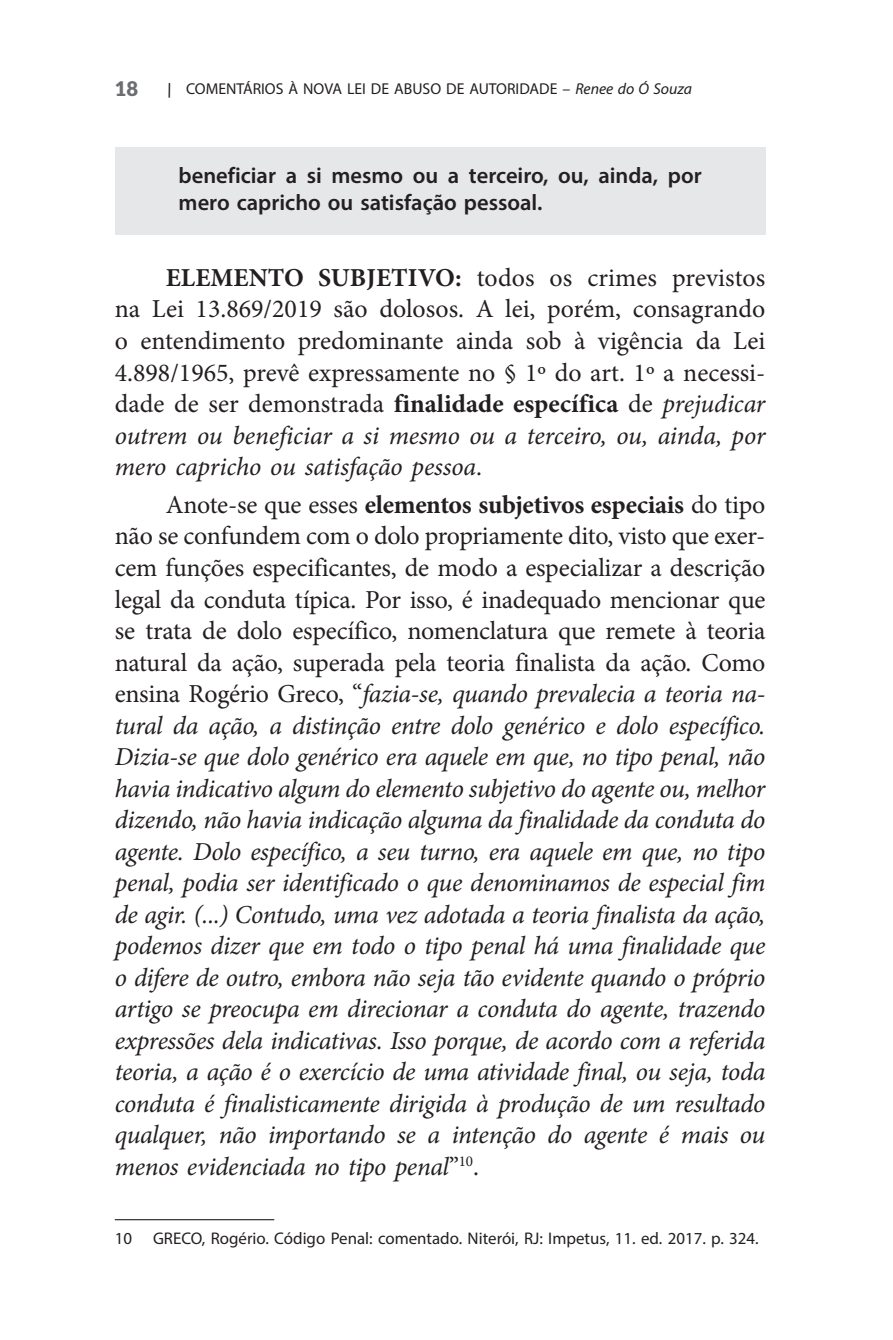
<style>
.page{position:relative;width:893px;height:1340px;background:#fff}
.page>*{position:absolute;margin:0;border:0;box-sizing:border-box;transform-origin:0 0}
.texto{font:italic 25.88px/31.5px "Minion Pro";letter-spacing:-.015em;color:#231f20;text-align:justify}
.texto-2{font:25.88px/31.5px "Minion Pro";color:#231f20;text-align:justify}
.legis{font:600 22.5px/27px "Myriad Pro";color:#231f20}
.t1{font:900 20.25px "Lato";color:#6c6d70}
.nota{font:16.88px "Myriad Pro";color:#231f20}
.t2{font:15.75px "Myriad Pro";color:#231f20}
.s1{font-weight:600;font-size:14.62px}
.s2{font-style:italic}
.s3{font-weight:700}
.s4{font-style:normal}
.s5{font-weight:700;font-style:normal}
</style>
<div class="page">
<div style="left:115px;top:147px;width:650px;height:87px;background:#e6e7e9"></div>
<hr style="left:115px;top:1219px;width:159px;height:1px;background:#231f20">
<p class="t1" style="left:115px;top:73px;width:25px">18</p>
<p class="t2" style="left:168px;top:79px;width:526px"><span class="s1">|</span> COMENTÁRIOS À NOVA LEI DE ABUSO DE AUTORIDADE – <span class="s2">Renee do Ó Souza</span></p>
<p class="legis" style="left:179px;top:161px;width:525px">beneficiar a si mesmo ou a terceiro, ou, ainda, por mero capricho ou satisfação pessoal.</p>
<p class="texto-2" style="left:115px;top:262px;width:652px;text-indent:51px"><span class="s3">ELEMENTO SUBJETIVO:</span> todos os crimes previstos na Lei 13.869/2019 são dolosos. A lei, porém, consagrando o entendimento predominante ainda sob à vigência da Lei 4.898/1965, prevê expressamente no § 1º do art. 1º a necessi&shy;dade de ser demonstrada <span class="s3">finalidade específica</span> de <span class="s2">prejudicar outrem ou beneficiar a si mesmo ou a terceiro, ou, ainda, por mero capricho ou satisfação pessoa</span>.</p>
<p class="texto" style="left:115px;top:489px;width:652px;text-indent:51px"><span class="s4">Anote-se que esses</span> <span class="s5">elementos subjetivos especiais</span> <span class="s4">do tipo não se confundem com o dolo propriamente dito, visto que exer&shy;cem funções especificantes, de modo a especializar a descrição legal da conduta típica. Por isso, é inadequado mencionar que se trata de dolo específico, nomenclatura que remete à teoria natural da ação, superada pela teoria finalista da ação. Como ensina Rogério Greco, “</span>fazia-se, quando prevalecia a teoria na&shy;tural da ação, a distinção entre dolo genérico e dolo específico.<br>Dizia-se que dolo genérico era aquele em que, no tipo penal, não havia indicativo algum do elemento subjetivo do agente ou, melhor dizendo, não havia indicação alguma da finalidade da conduta do agente. Dolo específico, a seu turno, era aquele em que, no tipo penal, podia ser identificado o que denominamos de especial fim de agir. (...) Contudo, uma vez adotada a teoria finalista da ação, podemos dizer que em todo o tipo penal há uma finalidade que o difere de outro, embora não seja tão evidente quando o próprio artigo se preocupa em direcionar a conduta do agente, trazendo expressões dela indicativas. Isso porque, de acordo com a referida teoria, a ação é o exercício de uma atividade final, ou seja, toda conduta é finalisticamente dirigida à produção de um resultado qualquer, não importando se a intenção do agente é mais ou menos evidenciada no tipo penal<span class="s4">”</span><sup>10</sup><span class="s4">.</span></p>
<p class="nota" style="left:115px;top:1228px;width:645px">10 GRECO, Rogério. Código Penal: comentado. Niterói, RJ: Impetus, 11. ed. 2017. p. 324.</p>
</div>
